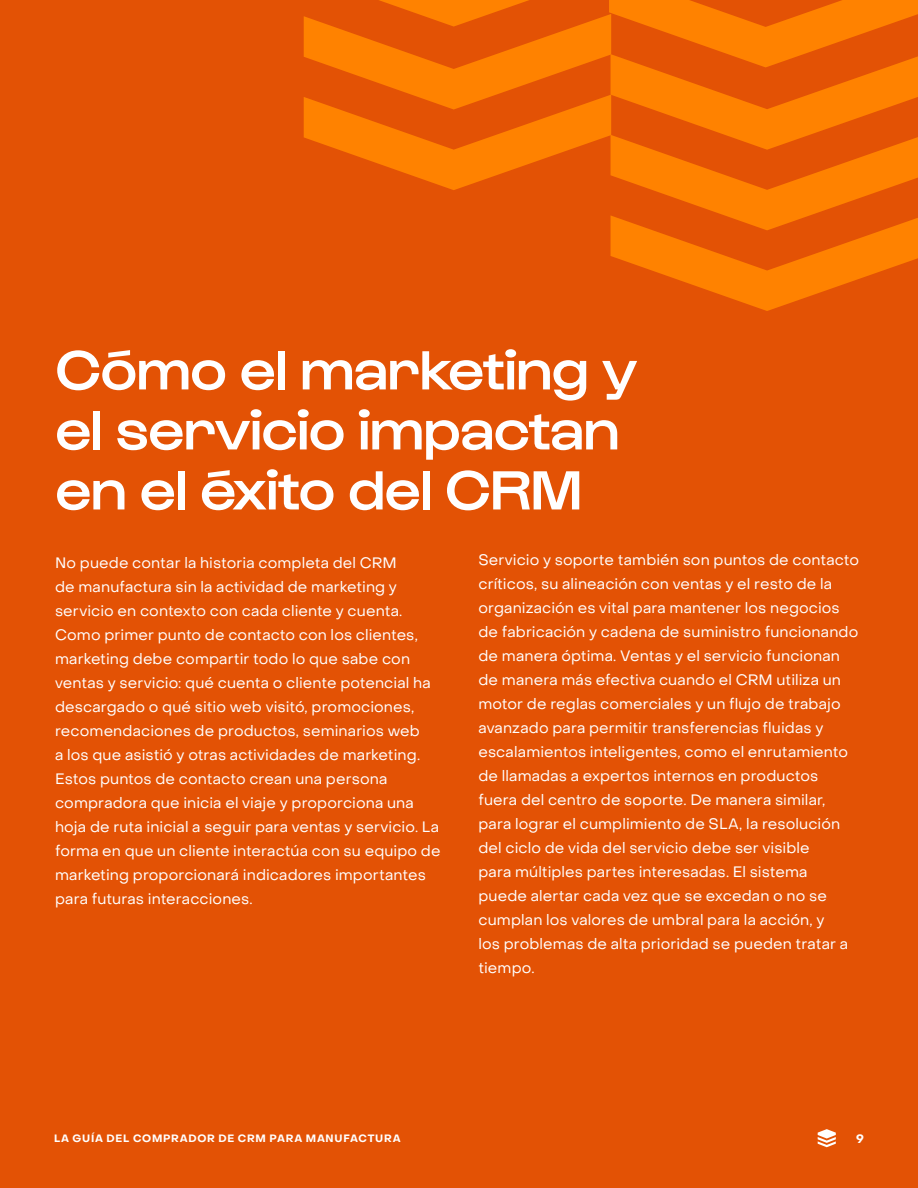
<style>
.page{position:relative;width:918px;height:1188px;background:#e35205}
.page>*{position:absolute;margin:0;border:0;box-sizing:border-box;transform-origin:0 0}
.t1{font:500 57px/60px "Gustavo";color:#fff}
.t2{font:15px/24px "Object Sans";letter-spacing:.01em;color:#fff}
.t3{font:700 12px "Object Sans";color:#fff}
.t4{font:700 10.5px "Object Sans";letter-spacing:.07em;color:#fff}
</style>
<div class="page">
<svg style="left:304px;top:0;width:614px;height:311px"></svg>
<svg style="left:818px;top:1129px;width:18px;height:18px"></svg>
<h1 class="t1" style="left:56px;top:342px;width:583px">Cómo el marketing y el servicio impactan en el éxito del CRM</h1>
<p class="t2" style="left:55px;top:551px;width:387px">No puede contar la historia completa del CRM<br>de manufactura sin la actividad de marketing y servicio en contexto con cada cliente y cuenta.<br>Como primer punto de contacto con los clientes, marketing debe compartir todo lo que sabe con ventas y servicio: qué cuenta o cliente potencial ha descargado o qué sitio web visitó, promociones, recomendaciones de productos, seminarios web<br>a los que asistió y otras actividades de marketing.<br>Estos puntos de contacto crean una persona compradora que inicia el viaje y proporciona una hoja de ruta inicial a seguir para ventas y servicio. La forma en que un cliente interactúa con su equipo de marketing proporcionará indicadores importantes para futuras interacciones.</p>
<p class="t2" style="left:478px;top:548px;width:382px">Servicio y soporte también son puntos de contacto críticos, su alineación con ventas y el resto de la organización es vital para mantener los negocios de fabricación y cadena de suministro funcionando de manera óptima. Ventas y el servicio funcionan de manera más efectiva cuando el CRM utiliza un motor de reglas comerciales y un flujo de trabajo avanzado para permitir transferencias fluidas y escalamientos inteligentes, como el enrutamiento de llamadas a expertos internos en productos fuera del centro de soporte. De manera similar, para lograr el cumplimiento de SLA, la resolución del ciclo de vida del servicio debe ser visible<br>para múltiples partes interesadas. El sistema puede alertar cada vez que se excedan o no se cumplan los valores de umbral para la acción, y<br>los problemas de alta prioridad se pueden tratar a tiempo.</p>
<p class="t4" style="left:54px;top:1132px;width:348px">LA GUÍA DEL COMPRADOR DE CRM PARA MANUFACTURA</p>
<p class="t3" style="left:856px;top:1131px;width:9px">9</p>
</div>
